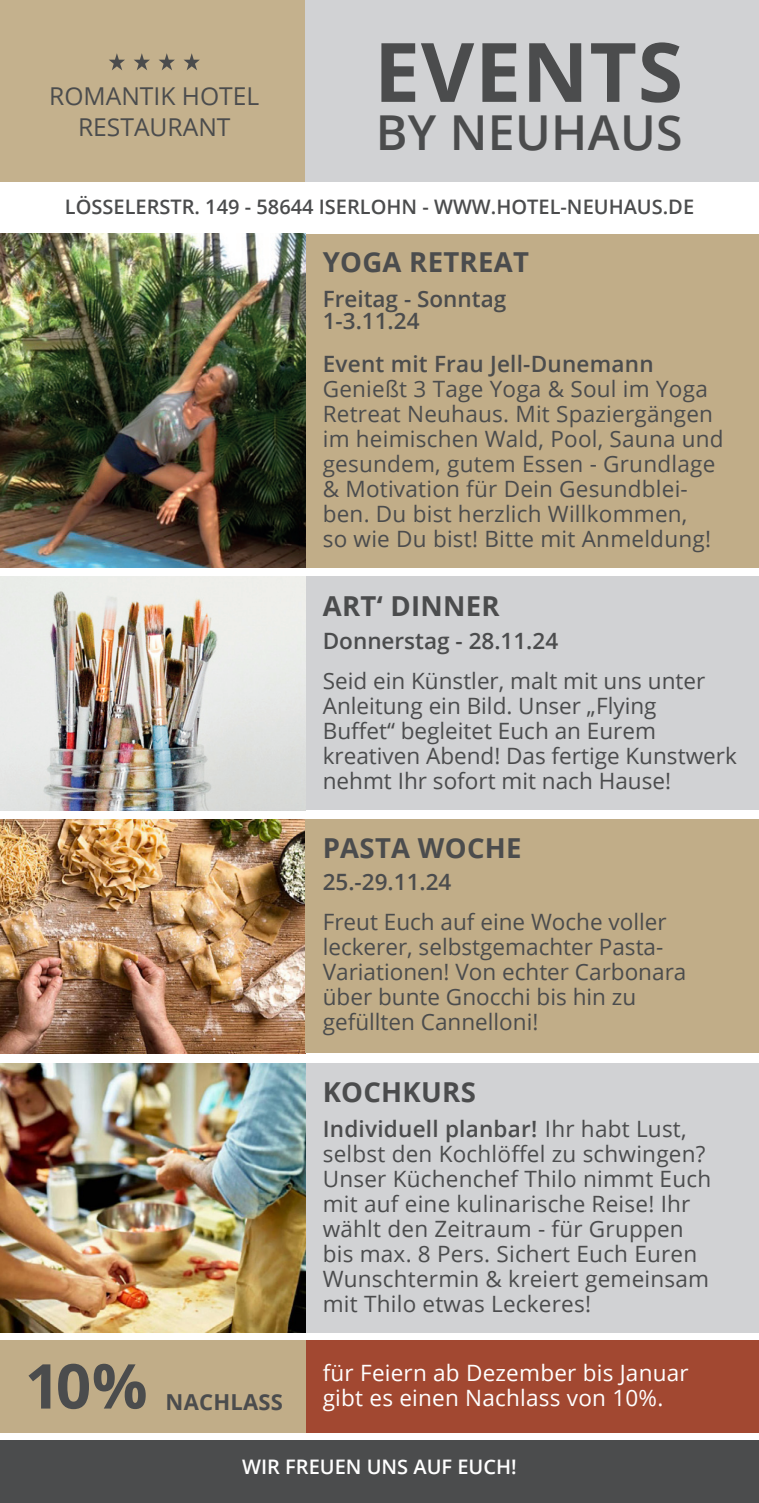
<style>
.page{position:relative;width:759px;height:1503px;background:#fff}
.page>*{position:absolute;margin:0;border:0;box-sizing:border-box;transform-origin:0 0}
.t1{font:700 82px "Open Sans";letter-spacing:.01em;color:#4b4c4d}
.t2{font:700 62px "Open Sans";color:#4b4c4d}
.t3{font:600 48.25px "Open Sans";letter-spacing:.01em;color:#4b4c4d}
.t4{font:700 27.5px "Open Sans";letter-spacing:.01em;color:#4b4c4d}
.t5{font:24.5px/30.2px "Open Sans";color:#4b4c4d;text-align:center}
.t6{font:22.5px/25px "Open Sans";letter-spacing:.01em;color:#4b4c4d}
.t7{font:600 22.5px/22.8px "Open Sans";color:#4b4c4d}
.t8{font:22.5px "Open Sans";letter-spacing:.01em;color:#fff}
.t9{font:700 22px "Open Sans";letter-spacing:.01em;color:#4b4c4d}
.t10{font:600 20px "Open Sans";color:#4b4c4d}
.t11{font:600 20px "Open Sans";color:#fff}
.s1{font-weight:600}
</style>
<div class="page">
<div style="left:305px;top:1063px;width:453px;height:269px;background:#d1d2d4"></div>
<img style="left:0;top:819px;width:305px;height:234px">
<img style="left:0;top:1063px;width:305px;height:269px">
<div style="left:0;top:0;width:305px;height:181px;background:#c4b18d"></div>
<div style="left:305px;top:0;width:453px;height:181px;background:#d1d2d4"></div>
<svg style="left:109px;top:53px;width:16px;height:17px"></svg>
<svg style="left:134px;top:53px;width:16px;height:17px"></svg>
<svg style="left:159px;top:53px;width:16px;height:17px"></svg>
<svg style="left:183px;top:53px;width:17px;height:17px"></svg>
<div style="left:0;top:1440px;width:758px;height:62px;background:#4b4c4d"></div>
<div style="left:305px;top:234px;width:453px;height:333px;background:#c1ad88"></div>
<div style="left:305px;top:819px;width:453px;height:234px;background:#c1ad88"></div>
<img style="left:0;top:234px;width:305px;height:333px">
<div style="left:7px;top:1340px;width:751px;height:92px;background:#a24831"></div>
<div style="left:0;top:1340px;width:305px;height:92px;background:#c1ad88"></div>
<div style="left:305px;top:576px;width:453px;height:234px;background:#d1d2d4"></div>
<img style="left:0;top:576px;width:305px;height:234px">
<p class="t5" style="left:49px;top:81px;width:211px">ROMANTIK HOTEL<br>RESTAURANT</p>
<h1 class="t1" style="left:374px;top:14px;width:310px">EVENTS</h1>
<h3 class="t3" style="left:375px;top:99px;width:308px">BY NEUHAUS</h3>
<p class="t10" style="left:65px;top:193px;width:630px">LÖSSELERSTR. 149 - 58644 ISERLOHN - WWW.HOTEL-NEUHAUS.DE</p>
<p class="t4" style="left:322px;top:242px;width:208px">YOGA RETREAT</p>
<p class="t7" style="left:322px;top:286px;width:185px">Freitag - Sonntag<br>1-3.11.24</p>
<p class="t7" style="left:322px;top:352px;width:332px">Event mit Frau Jell-Dunemann</p>
<p class="t6" style="left:322px;top:375px;width:402px">Genießt 3 Tage Yoga &amp; Soul im Yoga Retreat Neuhaus. Mit Spaziergängen im heimischen Wald, Pool, Sauna und gesundem, gutem Essen - Grundlage &amp; Motivation für Dein Gesundblei&shy;ben. Du bist herzlich Willkommen,<br>so wie Du bist! Bitte mit Anmeldung!</p>
<p class="t4" style="left:322px;top:586px;width:178px">ART‘ DINNER</p>
<p class="t7" style="left:322px;top:628px;width:237px">Donnerstag - 28.11.24</p>
<p class="t6" style="left:322px;top:667px;width:415px">Seid ein Künstler, malt mit uns unter Anleitung ein Bild. Unser „Flying<br>Buffet“ begleitet Euch an Eurem kreativen Abend! Das fertige Kunstwerk nehmt Ihr sofort mit nach Hause!</p>
<p class="t4" style="left:322px;top:828px;width:200px">PASTA WOCHE</p>
<p class="t7" style="left:322px;top:870px;width:130px">25.-29.11.24</p>
<p class="t6" style="left:322px;top:909px;width:365px">Freut Euch auf eine Woche voller leckerer, selbstgemachter Pasta-<br>Variationen! Von echter Carbonara über bunte Gnocchi bis hin zu gefüllten Cannelloni!</p>
<h2 class="t2" style="left:25px;top:1342px;width:124px">10%</h2>
<p class="t4" style="left:322px;top:1072px;width:154px">KOCHKURS</p>
<p class="t6" style="left:322px;top:1115px;width:390px"><span class="s1">Individuell planbar!</span> Ihr habt Lust, selbst den Kochlöffel zu schwingen?<br>Unser Küchenchef Thilo nimmt Euch mit auf eine kulinarische Reise! Ihr wählt den Zeitraum - für Gruppen bis max. 8 Pers. Sichert Euch Euren Wunschtermin &amp; kreiert gemeinsam mit Thilo etwas Leckeres!</p>
<p class="t8" style="left:322px;top:1357px;width:367px">für Feiern ab Dezember bis Januar</p>
<p class="t9" style="left:165px;top:1385px;width:119px">NACHLASS</p>
<p class="t8" style="left:322px;top:1382px;width:342px">gibt es einen Nachlass von 10%.</p>
<p class="t11" style="left:242px;top:1453px;width:276px">WIR FREUEN UNS AUF EUCH!</p>
</div>
